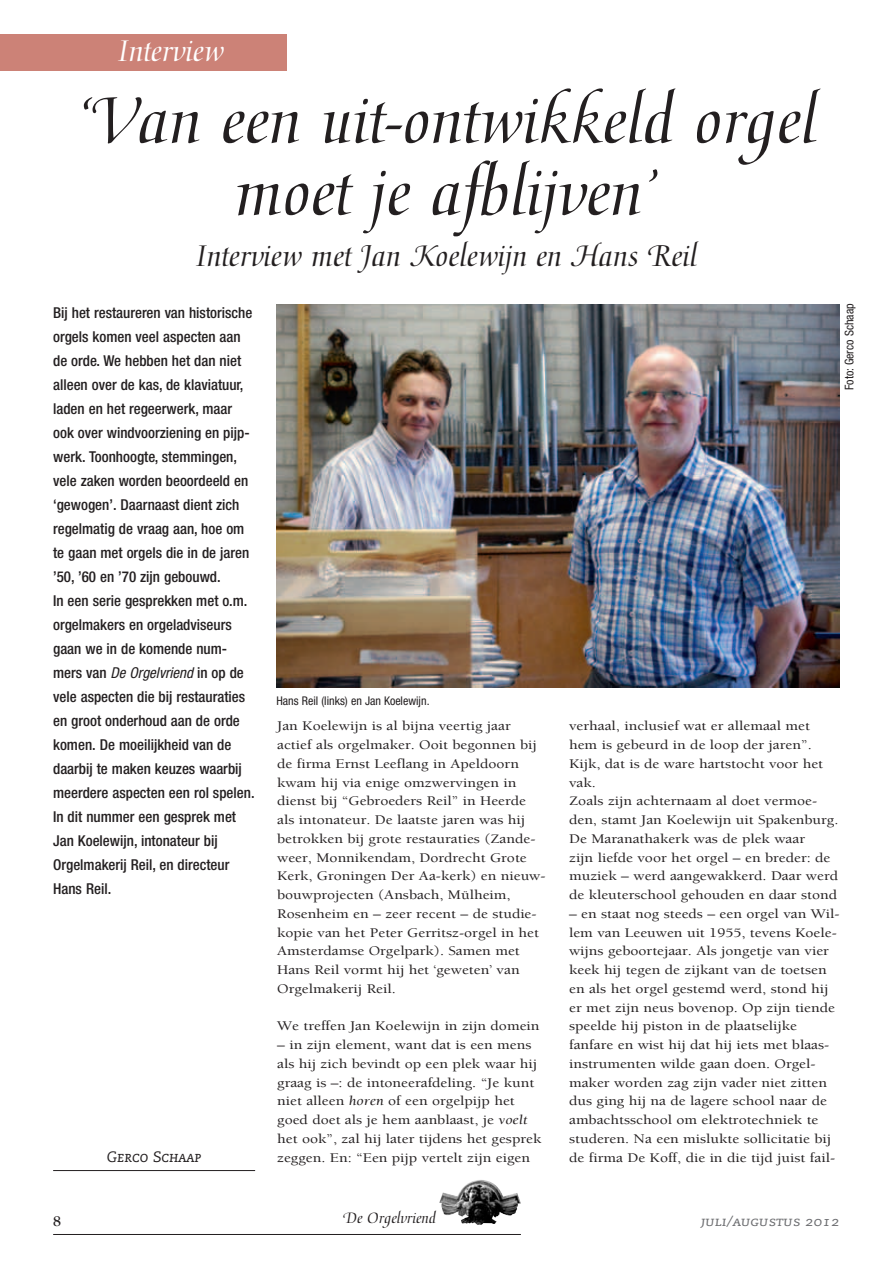
<style>
.page{position:relative;width:893px;height:1263px;background:#fff}
.page>*{position:absolute;margin:0;border:0;box-sizing:border-box;transform-origin:0 0}
.t1{font:72px/72px "Medici Script";color:#231f20;text-align:center}
.t2{font:33px "Medici Script";color:#231f20}
.t3{font:33px "Medici Script";color:#fff}
.t4{font:16.5px "Medici Script";color:#231f20}
.t5{font:500 condensed 15px/24px "Helvetica Neue";color:#231f20}
.t6{font:15px "Caecilia Italic SC";color:#231f20}
.t7{font:700 15px "Berkeley Orgelvriend";color:#231f20}
.t8{font:13.5px/18.8px "Berkeley Orgelvriend";color:#231f20;scale:1.15 1}
.t9{font:13.5px "Caecilia Italic SC";color:#6c6d70;scale:1.15 1}
.t10{font:condensed 12px "Helvetica Neue";color:#231f20}
.s1{font-weight:400;font-style:italic}
.s2{font-style:italic}
</style>
<div class="page">
<img style="left:439px;top:1180px;width:82px;height:45px">
<hr style="left:53px;top:1234px;width:468px;height:1px;background:#231f20">
<div style="left:53px;top:34px;width:234px;height:36px;background:#cc8277"></div>
<div style="left:0;top:34px;width:53px;height:36px;background:#cc8277"></div>
<hr style="left:53px;top:1170px;width:202px;height:1px;background:#231f20">
<img style="left:276px;top:304px;width:564px;height:384px">
<h2 class="t3" style="left:96px;top:32px;width:151px">Orgelhistorie</h2>
<h2 class="t3" style="left:118px;top:32px;width:108px">Interview</h2>
<h1 class="t1" style="left:76px;top:86px;width:742px">‘Van een uit-ontwikkeld orgel moet je afblijven’</h1>
<h2 class="t2" style="left:196px;top:237px;width:503px">Interview met Jan Koelewijn en Hans Reil</h2>
<p class="t5" style="left:53px;top:300px;width:203px">Bij het restaureren van historische orgels komen veel aspecten aan de orde. We hebben het dan niet alleen over de kas, de klaviatuur, laden en het regeerwerk, maar ook over windvoorziening en pijp&shy;werk. Toonhoogte, stemmingen, vele zaken worden beoordeeld en ‘gewogen’. Daarnaast dient zich regelmatig de vraag aan, hoe om te gaan met orgels die in de jaren ’50, ’60 en ’70 zijn gebouwd.<br>In een serie gesprekken met o.m. orgelmakers en orgeladviseurs gaan we in de komende num&shy;mers van <span class="s1">De Orgelvriend</span> in op de vele aspecten die bij restauraties en groot onderhoud aan de orde komen. De moeilijkheid van de daarbij te maken keuzes waarbij meerdere aspecten een rol spelen.<br>In dit nummer een gesprek met<br>Jan Koelewijn, intonateur bij<br>Orgelmakerij Reil, en directeur<br>Hans Reil.</p>
<p class="t6" style="left:107px;top:1148px;width:96px">Gerco Schaap</p>
<p class="t10" style="left:276px;top:693px;width:155px">Hans Reil (links) en Jan Koelewijn.</p>
<p class="t8" style="left:277px;top:717px;width:235px">Jan Koelewijn is al bijna veertig jaar actief als orgelmaker. Ooit begonnen bij de firma Ernst Leeflang in Apeldoorn kwam hij via enige omzwervingen in dienst bij “Gebroeders Reil” in Heerde als intonateur. De laatste jaren was hij betrokken bij grote restauraties (Zande&shy;weer, Monnikendam, Dordrecht Grote Kerk, Groningen Der Aa-kerk) en nieuw&shy;bouwprojecten (Ansbach, Mülheim, Rosenheim en – zeer recent – de studie&shy;kopie van het Peter Gerritsz-orgel in het Amsterdamse Orgelpark). Samen met Hans Reil vormt hij het ‘geweten’ van Orgelmakerij Reil.</p>
<p class="t8" style="left:277px;top:1017px;width:230px">We treffen Jan Koelewijn in zijn domein</p>
<p class="t8" style="left:277px;top:1036px;width:231px">– in zijn element, want dat is een mens als hij zich bevindt op een plek waar hij graag is –: de intoneerafdeling. “Je kunt niet alleen <span class="s2">horen</span> of een orgelpijp het goed doet als je hem aanblaast, je <span class="s2">voelt </span>het ook”, zal hij later tijdens het gesprek zeggen. En: “Een pijp vertelt zijn eigen</p>
<p class="t10" style="left:842px;top:390px;width:88px;rotate:-90deg">Foto: Gerco Schaap</p>
<p class="t8" style="left:569px;top:717px;width:236px">verhaal, inclusief wat er allemaal met hem is gebeurd in de loop der jaren”.<br>Kijk, dat is de ware hartstocht voor het vak.<br>Zoals zijn achternaam al doet vermoe&shy;den, stamt Jan Koelewijn uit Spakenburg.<br>De Maranathakerk was de plek waar<br>zijn liefde voor het orgel – en breder: de muziek – werd aangewakkerd. Daar werd de kleuterschool gehouden en daar stond</p>
<p class="t8" style="left:569px;top:904px;width:237px">– en staat nog steeds – een orgel van Wil&shy;lem van Leeuwen uit 1955, tevens Koele&shy;wijns geboortejaar. Als jongetje van vier keek hij tegen de zijkant van de toetsen en als het orgel gestemd werd, stond hij er met zijn neus bovenop. Op zijn tiende speelde hij piston in de plaatselijke fanfare en wist hij dat hij iets met blaas&shy;instrumenten wilde gaan doen. Orgel&shy;maker worden zag zijn vader niet zitten dus ging hij na de lagere school naar de ambachtsschool om elektrotechniek te studeren. Na een mislukte sollicitatie bij de firma De Koff, die in die tijd juist fail-</p>
<p class="t7" style="left:53px;top:1213px;width:10px">8</p>
<p class="t4" style="left:344px;top:1209px;width:94px">De Orgelvriend</p>
<p class="t9" style="left:701px;top:1214px;width:122px">juli/augustus 2012</p>
</div>
